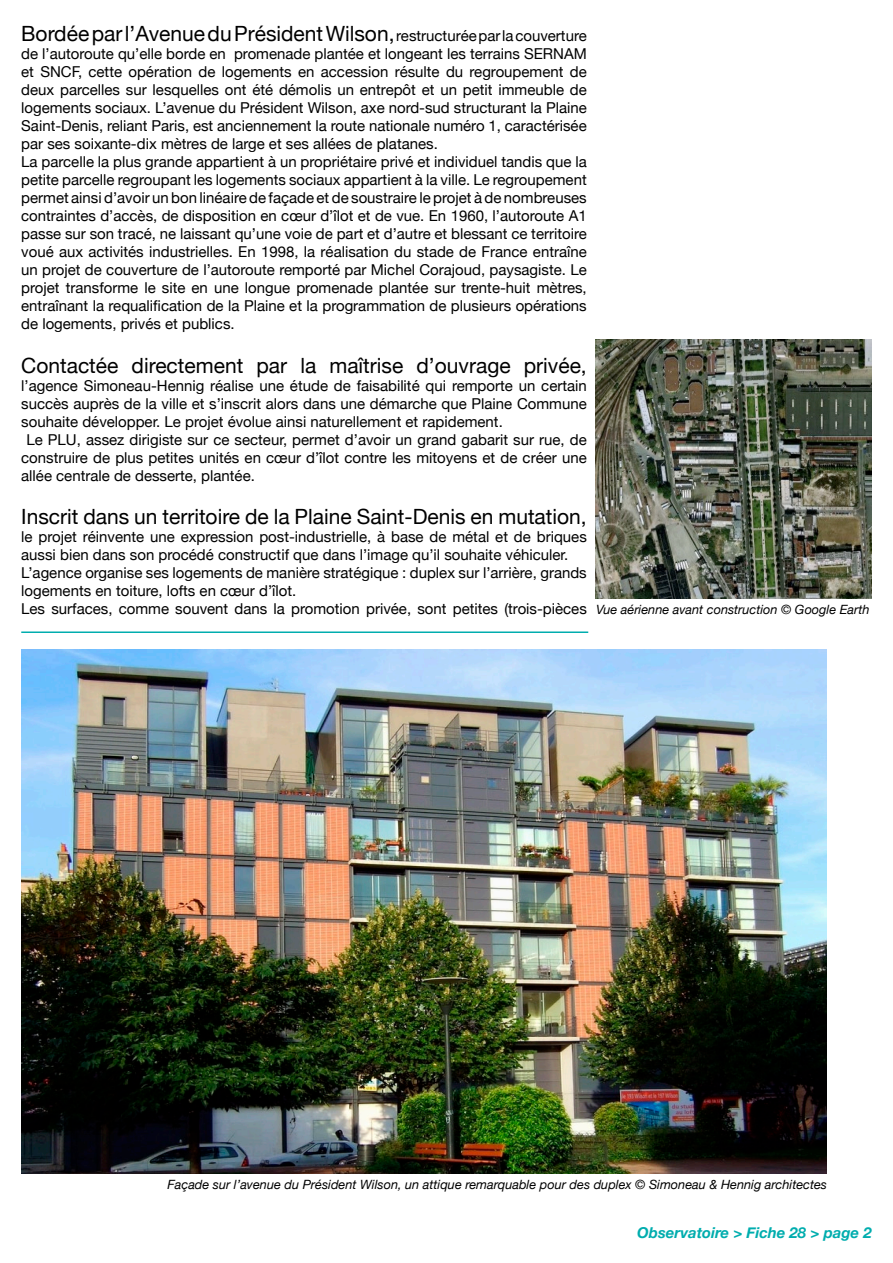
<style>
.page{position:relative;width:893px;height:1263px;background:#fff}
.page>*{position:absolute;margin:0;border:0;box-sizing:border-box;transform-origin:0 0}
.Corps_de_texte{font:21px "Helvetica Neue";color:#000}
.Corps_de_texte-2{font:15px/18px "Helvetica Neue";color:#000;text-align:justify}
.t1{font:italic 700 15px "Helvetica Neue";color:#00adae}
.t2{font:italic 12.75px "Helvetica Neue";color:#000}
.s1{font-size:15px}
</style>
<div class="page">
<hr style="left:21px;top:631px;width:567px;height:2px;background:#00adae">
<img style="left:595px;top:340px;width:277px;height:258px">
<img style="left:21px;top:650px;width:805px;height:524px">
<p class="Corps_de_texte" style="left:21px;top:21px;width:567px">Bordée par l’Avenue du Président Wilson, <span class="s1">restructurée par la couverture</span></p>
<p class="Corps_de_texte-2" style="left:21px;top:45px;width:567px">de l’autoroute qu’elle borde en promenade plantée et longeant les terrains SERNAM et SNCF, cette opération de logements en accession résulte du regroupement de deux parcelles sur lesquelles ont été démolis un entrepôt et un petit immeuble de logements sociaux. L’avenue du Président Wilson, axe nord-sud structurant la Plaine Saint-Denis, reliant Paris, est anciennement la route nationale numéro 1, caractérisée par ses soixante-dix mètres de large et ses allées de platanes.</p>
<p class="Corps_de_texte-2" style="left:21px;top:153px;width:567px">La parcelle la plus grande appartient à un propriétaire privé et individuel tandis que la petite parcelle regroupant les logements sociaux appartient à la ville. Le regroupement permet ainsi d’avoir un bon linéaire de façade et de soustraire le projet à de nombreuses contraintes d’accès, de disposition en cœur d’îlot et de vue. En 1960, l’autoroute A1 passe sur son tracé, ne laissant qu’une voie de part et d’autre et blessant ce territoire voué aux activités industrielles. En 1998, la réalisation du stade de France entraîne un projet de couverture de l’autoroute remporté par Michel Corajoud, paysagiste. Le projet transforme le site en une longue promenade plantée sur trente-huit mètres, entraînant la requalification de la Plaine et la programmation de plusieurs opérations de logements, privés et publics.</p>
<p class="Corps_de_texte" style="left:21px;top:352px;width:567px">Contactée directement par la maîtrise d’ouvrage privée,</p>
<p class="Corps_de_texte-2" style="left:21px;top:376px;width:567px">l’agence Simoneau-Hennig réalise une étude de faisabilité qui remporte un certain succès auprès de la ville et s’inscrit alors dans une démarche que Plaine Commune souhaite développer. Le projet évolue ainsi naturellement et rapidement.</p>
<p class="Corps_de_texte-2" style="left:21px;top:430px;width:567px;text-indent:5px">Le PLU, assez dirigiste sur ce secteur, permet d’avoir un grand gabarit sur rue, de construire de plus petites unités en cœur d’îlot contre les mitoyens et de créer une allée centrale de desserte, plantée.</p>
<p class="Corps_de_texte" style="left:21px;top:504px;width:567px">Inscrit dans un territoire de la Plaine Saint-Denis en mutation,</p>
<p class="Corps_de_texte-2" style="left:21px;top:527px;width:567px">le projet réinvente une expression post-industrielle, à base de métal et de briques aussi bien dans son procédé constructif que dans l’image qu’il souhaite véhiculer.</p>
<p class="Corps_de_texte-2" style="left:21px;top:563px;width:567px">L’agence organise ses logements de manière stratégique : duplex sur l’arrière, grands logements en toiture, lofts en cœur d’îlot.</p>
<p class="Corps_de_texte-2" style="left:21px;top:599px;width:567px">Les surfaces, comme souvent dans la promotion privée, sont petites (trois-pièces</p>
<p class="t2" style="left:596px;top:602px;width:275px">Vue aérienne avant construction © Google Earth</p>
<p class="t2" style="left:168px;top:1177px;width:661px">Façade sur l’avenue du Président Wilson, un attique remarquable pour des duplex © Simoneau &amp; Hennig architectes</p>
<p class="t1" style="left:637px;top:1224px;width:236px">Observatoire &gt; Fiche 28 &gt; page 2</p>
</div>
